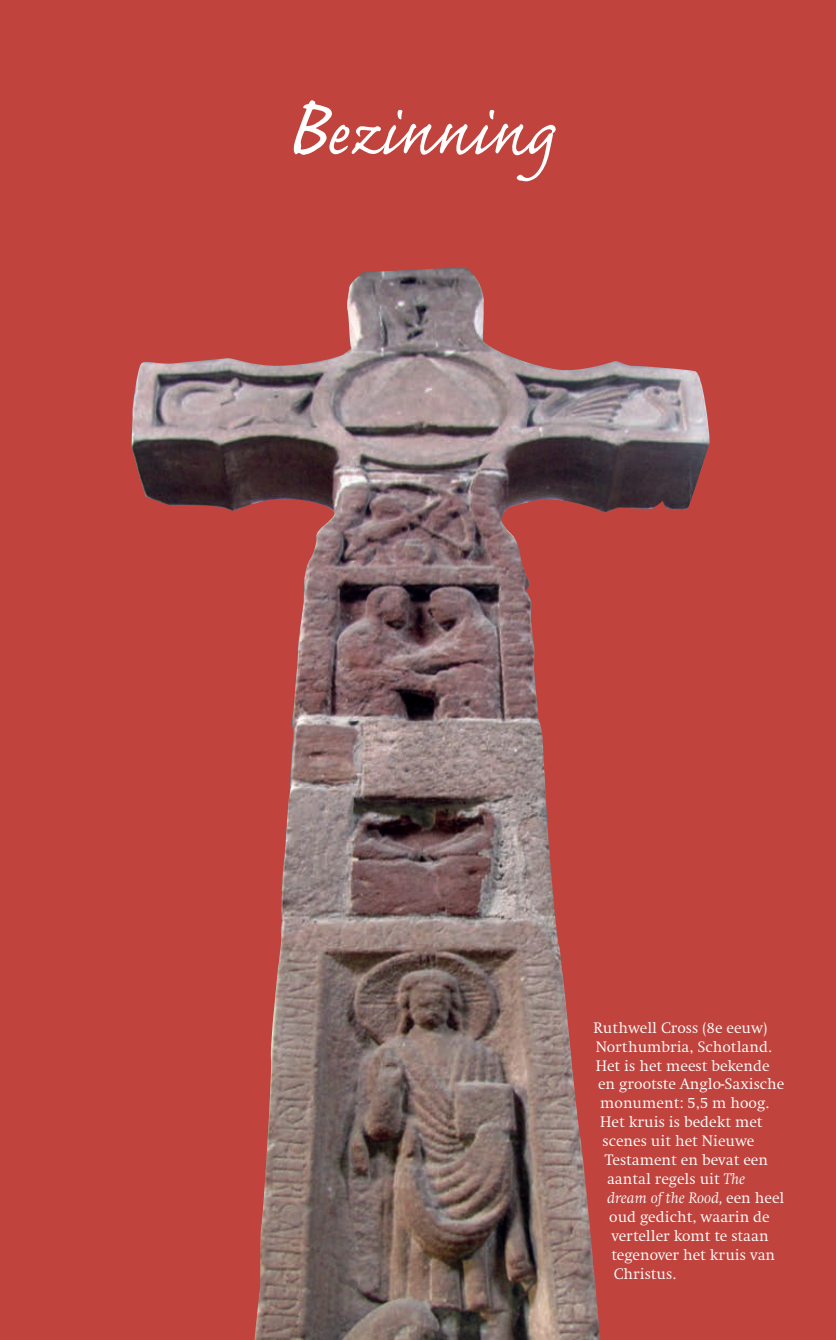
<style>
.page{position:relative;width:836px;height:1340px;background:#fff}
.page>*{position:absolute;margin:0;border:0;box-sizing:border-box;transform-origin:0 0}
.t1{font:81px "Caflisch Script Pro";color:#fff}
.t2{font:300 15.75px "Swift EF";color:#fff}
.t3{font:italic 300 15.75px "Swift EF";color:#fff}
.s1{font-size:108px}
.s2{font-style:italic}
.s3{font-style:normal}
</style>
<div class="page">
<div style="left:0;top:0;width:836px;height:1339px;background:#c0443d"></div>
<img style="left:131px;top:267px;width:578px;height:1072px">
<h1 class="t1" style="left:283px;top:92px;width:271px"><span class="s1">B</span>ezinning</h1>
<p class="t2" style="left:593px;top:1019px;width:175px">Ruthwell Cross (8e eeuw)</p>
<p class="t2" style="left:595px;top:1038px;width:177px">Northumbria, Schotland.</p>
<p class="t2" style="left:595px;top:1056px;width:175px">Het is het meest bekende</p>
<p class="t2" style="left:598px;top:1075px;width:188px">en grootste Anglo-Saxische</p>
<p class="t2" style="left:600px;top:1094px;width:170px">monument: 5,5 m hoog.</p>
<p class="t2" style="left:600px;top:1113px;width:164px">Het kruis is bedekt met</p>
<p class="t2" style="left:602px;top:1132px;width:153px">scenes uit het Nieuwe</p>
<p class="t2" style="left:604px;top:1151px;width:165px">Testament en bevat een</p>
<p class="t2" style="left:607px;top:1170px;width:139px">aantal regels uit <span class="s2">The</span></p>
<p class="t3" style="left:607px;top:1189px;width:179px">dream of the Rood, <span class="s3">een heel</span></p>
<p class="t2" style="left:609px;top:1208px;width:162px">oud gedicht, waarin de</p>
<p class="t2" style="left:611px;top:1227px;width:159px">verteller komt te staan</p>
<p class="t2" style="left:611px;top:1245px;width:165px">tegenover het kruis van</p>
<p class="t2" style="left:613px;top:1264px;width:64px">Christus.</p>
</div>
